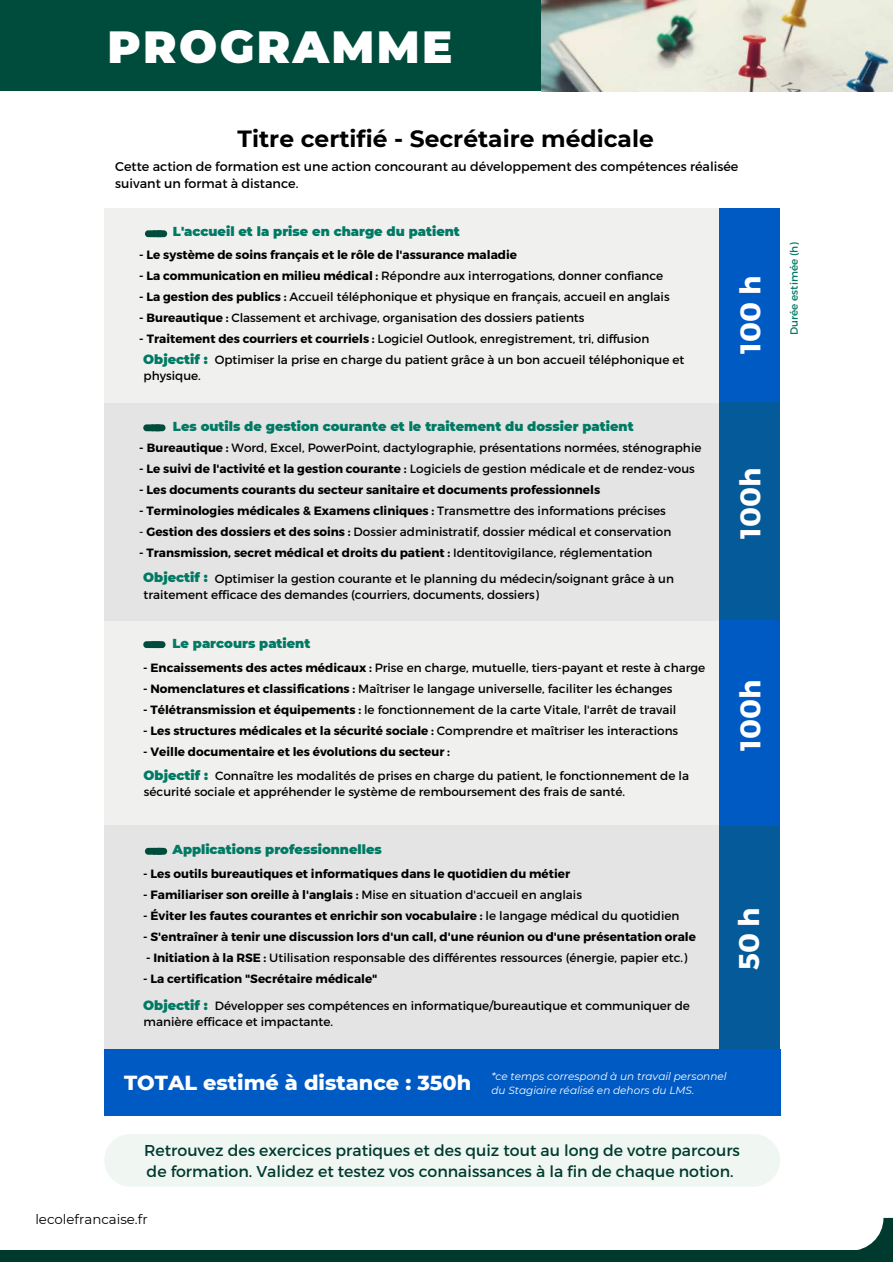
<style>
.page{position:relative;width:893px;height:1264px;background:#fff}
.page>*{position:absolute;margin:0;border:0;box-sizing:border-box;transform-origin:0 0}
.t1{font:900 45px "Montserrat";letter-spacing:.055em;color:#fff}
.t2{font:700 28.5px "Montserrat";color:#fff}
.t3{font:700 23.4px "Montserrat";color:#000}
.t4{font:800 20.85px "Montserrat";color:#fff}
.t5{font:15.75px/21.3px "Montserrat";color:#003a2e}
.t6{font:13.35px "Montserrat";color:#000}
.t7{font:900 13.05px "Montserrat";color:#007a64}
.t8{font:12.75px/17px "Montserrat";color:#000}
.t9{font:12px/16px "Montserrat";color:#000}
.t10{font:700 12px "Montserrat";color:#000}
.t11{font:italic 10.5px/14px "Montserrat";color:#fff}
.t12{font:10.5px "Montserrat";color:#007a64}
.s1{font-weight:700}
.s2{font-weight:400}
</style>
<div class="page">
<svg style="left:857px;top:1217px;width:35px;height:33px"></svg>
<div style="left:0;top:1250px;width:892px;height:12px;background:#003a2e"></div>
<div style="left:0;top:0;width:540px;height:91px;background:#004c3c"></div>
<div style="left:104px;top:611px;width:627px;height:214px;background:#f0f0ef"></div>
<div style="left:104px;top:209px;width:627px;height:199px;background:#f0f0ef"></div>
<div style="left:104px;top:403px;width:645px;height:217px;background:#e4e4e4"></div>
<div style="left:719px;top:399px;width:60px;height:232px;background:#055b99"></div>
<div style="left:719px;top:209px;width:60px;height:193px;background:#005ac4"></div>
<div style="left:143px;top:424px;width:13px;height:7px;background:#004c3c;border-radius:3px"></div>
<div style="left:149px;top:424px;width:13px;height:7px;background:#004c3c;border-radius:3px"></div>
<div style="left:153px;top:424px;width:12px;height:7px;background:#004c3c;border-radius:3px"></div>
<img style="left:542px;top:0;width:350px;height:91px">
<div style="left:143px;top:641px;width:13px;height:7px;background:#004c3c;border-radius:3px"></div>
<div style="left:149px;top:641px;width:13px;height:7px;background:#004c3c;border-radius:3px"></div>
<div style="left:153px;top:641px;width:12px;height:7px;background:#004c3c;border-radius:3px"></div>
<div style="left:104px;top:825px;width:645px;height:224px;background:#e4e4e4"></div>
<div style="left:719px;top:806px;width:60px;height:251px;background:#055b99"></div>
<div style="left:719px;top:620px;width:60px;height:205px;background:#005ac4"></div>
<div style="left:145px;top:847px;width:13px;height:7px;background:#004c3c;border-radius:3px"></div>
<div style="left:154px;top:847px;width:13px;height:7px;background:#004c3c;border-radius:3px"></div>
<div style="left:104px;top:1049px;width:676px;height:67px;background:#005ac4"></div>
<div style="left:104px;top:1133px;width:676px;height:53px;background:#f0f7f2;border-radius:26px"></div>
<div style="left:145px;top:230px;width:13px;height:7px;background:#004c3c;border-radius:3px"></div>
<div style="left:154px;top:230px;width:13px;height:7px;background:#004c3c;border-radius:3px"></div>
<h1 class="t1" style="left:107px;top:19px;width:346px">PROGRAMME</h1>
<h3 class="t3" style="left:237px;top:125px;width:417px">Titre certifié - Secrétaire médicale</h3>
<p class="t8" style="left:115px;top:157px;width:624px">Cette action de formation est une action concourant au développement des compétences réalisée suivant un format à distance.</p>
<p class="t7" style="left:173px;top:224px;width:288px">L'accueil et la prise en charge du patient</p>
<p class="t10" style="left:139px;top:246px;width:379px">- Le système de soins français et le rôle de l'assurance maladie</p>
<p class="t9" style="left:139px;top:267px;width:525px"><span class="s1">- La communication en milieu médical :</span> Répondre aux interrogations, donner confiance</p>
<p class="t9" style="left:139px;top:288px;width:532px"><span class="s1">- La gestion des publics :</span> Accueil téléphonique et physique en français, accueil en anglais</p>
<p class="t9" style="left:139px;top:309px;width:446px"><span class="s1">- Bureautique :</span> Classement et archivage, organisation des dossiers patients</p>
<p class="t9" style="left:139px;top:330px;width:511px"><span class="s1">- Traitement des courriers et courriels :</span> Logiciel Outlook, enregistrement, tri, diffusion</p>
<p class="t7" style="left:143px;top:351px;width:66px">Objectif :</p>
<p class="t9" style="left:215px;top:351px;width:471px">Optimiser la prise en charge du patient grâce à un bon accueil téléphonique et</p>
<p class="t9" style="left:144px;top:367px;width:59px">physique.</p>
<p class="t7" style="left:173px;top:418px;width:462px">Les outils de gestion courante et le traitement du dossier patient</p>
<p class="t9" style="left:139px;top:439px;width:563px"><span class="s1">- Bureautique :</span> Word, Excel, PowerPoint, dactylographie, présentations normées, sténographie</p>
<p class="t9" style="left:139px;top:460px;width:557px"><span class="s1">- Le suivi de l'activité et la gestion courante :</span> Logiciels de gestion médicale et de rendez-vous</p>
<p class="t10" style="left:139px;top:482px;width:462px">- Les documents courants du secteur sanitaire et documents professionnels</p>
<p class="t10" style="left:139px;top:503px;width:528px">- Terminologies médicales &amp; Examens cliniques : <span class="s2">Transmettre des informations précises</span></p>
<p class="t9" style="left:139px;top:523px;width:533px">- <span class="s1">Gestion des dossiers et des soins :</span> Dossier administratif, dossier médical et conservation</p>
<p class="t10" style="left:139px;top:545px;width:515px">- Transmission, secret médical et droits du patient : <span class="s2">Identitovigilance, réglementation</span></p>
<p class="t7" style="left:143px;top:570px;width:66px">Objectif :</p>
<p class="t9" style="left:144px;top:569px;width:532px;text-indent:71px">Optimiser la gestion courante et le planning du médecin/soignant grâce à un traitement efficace des demandes (courriers, documents, dossiers)</p>
<p class="t7" style="left:172px;top:635px;width:139px">Le parcours patient</p>
<p class="t9" style="left:143px;top:659px;width:563px"><span class="s1">- Encaissements des actes médicaux :</span> Prise en charge, mutuelle, tiers-payant et reste à charge</p>
<p class="t9" style="left:143px;top:680px;width:530px"><span class="s1">- Nomenclatures et classifications :</span> Maîtriser le langage universelle, faciliter les échanges</p>
<p class="t9" style="left:143px;top:701px;width:534px"><span class="s1">- Télétransmission et équipements :</span> le fonctionnement de la carte Vitale, l'arrêt de travail</p>
<p class="t10" style="left:143px;top:723px;width:536px">- Les structures médicales et la sécurité sociale : <span class="s2">Comprendre et maîtriser les interactions</span></p>
<p class="t10" style="left:143px;top:744px;width:308px">- Veille documentaire et les évolutions du secteur :</p>
<p class="t9" style="left:144px;top:766px;width:546px;text-indent:71px">Connaître les modalités de prises en charge du patient, le fonctionnement de la sécurité sociale et appréhender le système de remboursement des frais de santé.</p>
<p class="t7" style="left:144px;top:767px;width:66px">Objectif :</p>
<h2 class="t2" style="left:731px;top:354px;width:79px;rotate:-90deg">100 h</h2>
<h2 class="t2" style="left:731px;top:538px;width:73px;rotate:-90deg">100h</h2>
<h2 class="t2" style="left:731px;top:750px;width:73px;rotate:-90deg">100h</h2>
<p class="t7" style="left:172px;top:841px;width:211px">Applications professionnelles</p>
<p class="t10" style="left:143px;top:865px;width:428px">- Les outils bureautiques et informatiques dans le quotidien du métier</p>
<p class="t10" style="left:143px;top:886px;width:440px">- Familiariser son oreille à l'anglais : <span class="s2">Mise en situation d'accueil en anglais</span></p>
<p class="t10" style="left:143px;top:907px;width:537px">- Éviter les fautes courantes et enrichir son vocabulaire : <span class="s2">le langage médical du quotidien</span></p>
<p class="t10" style="left:143px;top:928px;width:554px">- S'entraîner à tenir une discussion lors d'un call, d'une réunion ou d'une présentation orale</p>
<p class="t9" style="left:146px;top:948px;width:542px"><span class="s1">- Initiation à la RSE :</span> Utilisation responsable des différentes ressources (énergie, papier etc.)</p>
<p class="t10" style="left:143px;top:970px;width:236px">- La certification "Secrétaire médicale"</p>
<p class="t9" style="left:144px;top:996px;width:548px;text-indent:71px">Développer ses compétences en informatique/bureautique et communiquer de manière efficace et impactante.</p>
<p class="t7" style="left:143px;top:997px;width:66px">Objectif :</p>
<h2 class="t2" style="left:730px;top:970px;width:64px;rotate:-90deg">50h</h2>
<h3 class="t4" style="left:124px;top:1070px;width:348px">TOTAL estimé à distance : 350h</h3>
<p class="t11" style="left:491px;top:1068px;width:237px">*ce temps correspond à un travail personnel du Stagiaire réalisé en dehors du LMS.</p>
<h3 class="t5" style="left:144px;top:1138px;width:597px">Retrouvez des exercices pratiques et des quiz tout au long de votre parcours de formation. Validez et testez vos connaissances à la fin de chaque notion.</h3>
<p class="t6" style="left:35px;top:1210px;width:114px">lecolefrancaise.fr</p>
<p class="t12" style="left:787px;top:335px;width:94px;rotate:-90deg">Durée estimée (h)</p>
</div>
